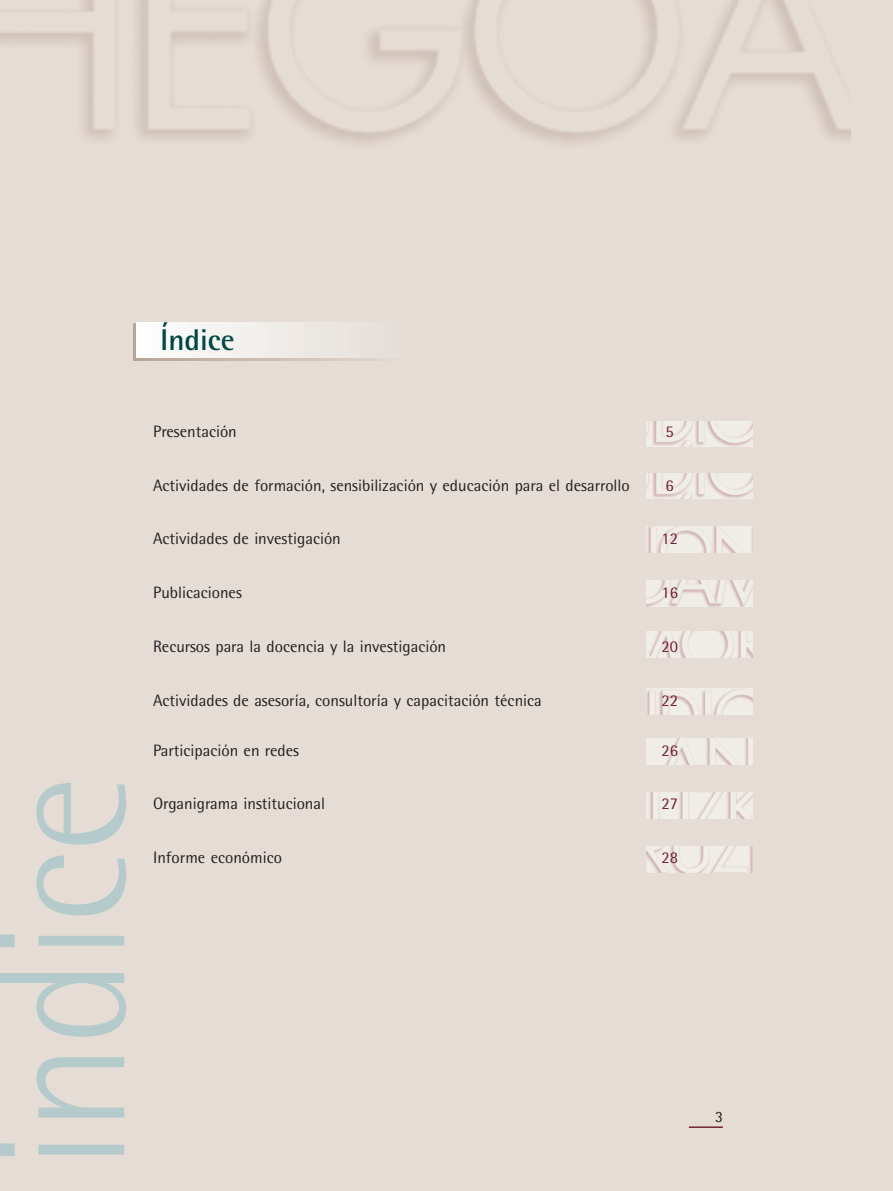
<style>
.page{position:relative;width:893px;height:1191px;background:#e4dcd5}
.page>*{position:absolute;margin:0;border:0;box-sizing:border-box;transform-origin:0 0}
.t1{font:300 180px "Rotis Semi Sans";letter-spacing:-.015em;color:#b4cacb}
.t2{font:700 30px "Rotis Semi Sans";color:#004846}
.t3{font:16.5px "Rotis Semi Sans";color:#231f20}
.t4{font:16.5px "Rotis Semi Sans";color:#742233}
.t5{font:15.75px "Rotis Semi Sans";color:#231f20}
</style>
<div class="page">
<hr style="left:689px;top:1126px;width:34px;height:2px;background:#742233">
<img style="left:646px;top:473px;width:107px;height:26px">
<img style="left:646px;top:421px;width:107px;height:25px">
<img style="left:646px;top:527px;width:107px;height:25px">
<img style="left:646px;top:581px;width:107px;height:25px">
<img style="left:646px;top:632px;width:107px;height:25px">
<img style="left:646px;top:689px;width:107px;height:25px">
<img style="left:646px;top:738px;width:107px;height:26px">
<img style="left:646px;top:792px;width:107px;height:26px">
<img style="left:646px;top:846px;width:107px;height:26px">
<div style="left:134px;top:323px;width:269px;height:37px;background:linear-gradient(to right,#fefefe,#e4dcd5)"></div>
<div style="left:136px;top:322px;width:270px;height:35px;background:linear-gradient(to right,#fefefe,#e4dcd5)"></div>
<img style="left:0;top:0;width:850px;height:144px">
<h2 class="t2" style="left:160px;top:329px;width:76px">Índice</h2>
<h1 class="t1" style="left:0;top:1169px;width:396px;rotate:-90deg">indice</h1>
<p class="t3" style="left:153px;top:425px;width:85px">Presentación</p>
<p class="t4" style="left:666px;top:425px;width:10px">5</p>
<p class="t3" style="left:153px;top:479px;width:478px">Actividades de formación, sensibilización y educación para el desarrollo</p>
<p class="t4" style="left:666px;top:479px;width:10px">6</p>
<p class="t3" style="left:153px;top:533px;width:189px">Actividades de investigación</p>
<p class="t4" style="left:661px;top:533px;width:18px">12</p>
<p class="t3" style="left:153px;top:587px;width:90px">Publicaciones</p>
<p class="t4" style="left:661px;top:587px;width:18px">16</p>
<p class="t3" style="left:153px;top:640px;width:295px">Recursos para la docencia y la investigación</p>
<p class="t4" style="left:661px;top:640px;width:18px">20</p>
<p class="t3" style="left:153px;top:694px;width:390px">Actividades de asesoría, consultoría y capacitación técnica</p>
<p class="t4" style="left:661px;top:694px;width:18px">22</p>
<p class="t3" style="left:153px;top:744px;width:147px">Participación en redes</p>
<p class="t4" style="left:661px;top:744px;width:18px">26</p>
<p class="t3" style="left:153px;top:798px;width:174px">Organigrama institucional</p>
<p class="t4" style="left:661px;top:798px;width:18px">27</p>
<p class="t3" style="left:153px;top:852px;width:130px">Informe económico</p>
<p class="t4" style="left:661px;top:852px;width:18px">28</p>
<p class="t5" style="left:715px;top:1111px;width:9px">3</p>
</div>
